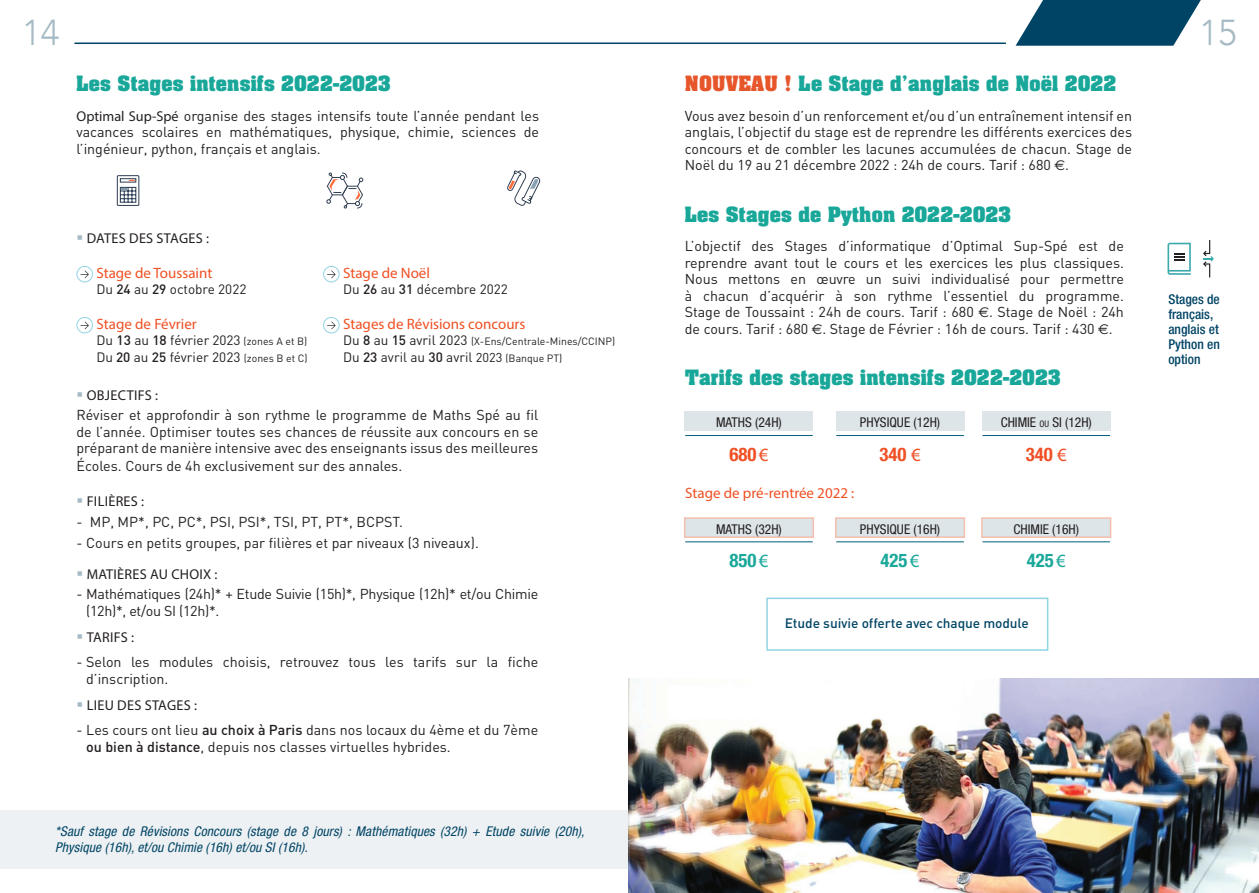
<style>
.page{position:relative;width:1259px;height:893px;background:#fff}
.page>*{position:absolute;margin:0;border:0;box-sizing:border-box;transform-origin:0 0}
.t1{font:300 36px "Avenir";color:#a5bac4}
.t2{font:700 condensed 18.75px "Helvetica Neue";color:#1aa89a}
.t3{font:700 condensed 18.75px "Helvetica Neue";color:#f05026}
.t4{font:700 condensed 18.75px "Helvetica Neue";color:#f05027}
.Titre_1{font:700 18px "Aachen";letter-spacing:.01em;color:#19a79a}
.texte_courant{font:15px "Myriad Pro";color:#f05023}
.texte_courant-2{font:14.25px/16.5px "DIN";color:#231f20;text-align:justify}
.texte_courant-3{font:14.25px/16.5px "DIN";letter-spacing:-.02em;color:#231f20}
.Sous-titre___puce{font:14.25px "Myriad Pro";letter-spacing:.02em;color:#231f20}
.texte_courant-4{font:14.25px "Myriad Pro";letter-spacing:.02em;color:#231f20}
.texte_courant-5{font:13.5px/16.5px "DIN";color:#231f20}
.t5{font:italic condensed 13.5px/16.5px "Helvetica Neue";letter-spacing:.01em;color:#004465}
.t6{font:condensed 13.5px "Helvetica Neue";color:#231f20}
.t7{font:500 condensed 13.5px/15px "Helvetica Neue";color:#004465}
.texte_courant-6{font:500 13.5px "DIN";color:#004465}
.texte_courant-7{font:10.5px "DIN";color:#231f20}
.s1{font-family:"Myriad Pro"}
.s2{color:#a5bac4}
.s3{font-weight:500}
.s4{font-size:10.5px}
.s5{font-size:13.5px}
.s6{font-weight:500;font-size:13.5px}
.s7{font-size:12.75px}
.s8{color:#e7562b}
.s9{font-family:"Euro Sans"}
.s10{font-family:"Myriad Pro";font-weight:400;font-stretch:normal}
.s11{font-size:9px}
</style>
<div class="page">
<hr style="left:74px;top:43px;width:932px;height:1px;background:#004465">
<svg style="left:1015px;top:0;width:185px;height:46px;background:#26607c"></svg>
<img style="left:628px;top:678px;width:631px;height:215px">
<div style="left:0;top:810px;width:629px;height:58px;background:#edf1f3"></div>
<div style="left:323px;top:317px;width:16px;height:16px;border:1px solid #91d4e6;border-radius:50%"></div>
<svg style="left:327px;top:322px;width:8px;height:7px"></svg>
<div style="left:77px;top:317px;width:16px;height:16px;border:1px solid #91d4e6;border-radius:50%"></div>
<svg style="left:80px;top:322px;width:9px;height:7px"></svg>
<div style="left:323px;top:266px;width:16px;height:16px;border:1px solid #91d4e6;border-radius:50%"></div>
<svg style="left:327px;top:271px;width:8px;height:7px"></svg>
<div style="left:77px;top:266px;width:16px;height:16px;border:1px solid #91d4e6;border-radius:50%"></div>
<svg style="left:80px;top:271px;width:9px;height:7px"></svg>
<svg style="left:1167px;top:243px;width:23px;height:32px"></svg>
<svg style="left:1203px;top:240px;width:10px;height:37px"></svg>
<svg style="left:117px;top:175px;width:23px;height:31px"></svg>
<svg style="left:326px;top:172px;width:38px;height:37px"></svg>
<svg style="left:507px;top:170px;width:34px;height:36px"></svg>
<div style="left:684px;top:412px;width:129px;height:19px;background:#dde5e8"></div>
<div style="left:836px;top:412px;width:128px;height:19px;background:#dde5e8"></div>
<div style="left:982px;top:412px;width:128px;height:19px;background:#dde5e8"></div>
<hr style="left:685px;top:435px;width:128px;height:1px;background:#005d7d">
<hr style="left:836px;top:435px;width:128px;height:1px;background:#005d7d">
<hr style="left:982px;top:435px;width:128px;height:1px;background:#005d7d">
<div style="left:684px;top:517px;width:130px;height:21px;background:linear-gradient(to right,#dde6e9,#dee4e6)"></div>
<div style="left:835px;top:517px;width:130px;height:21px;background:linear-gradient(to right,#dde5e9,#dde4e7)"></div>
<div style="left:981px;top:517px;width:130px;height:21px;background:linear-gradient(to right,#dde5e8,#dde5e7)"></div>
<hr style="left:685px;top:542px;width:128px;height:1px;background:#005d7d">
<hr style="left:836px;top:542px;width:128px;height:1px;background:#005d7d">
<hr style="left:982px;top:542px;width:128px;height:1px;background:#005d7d">
<div style="left:766px;top:598px;width:282px;height:53px;border:2px solid #91d4e6"></div>
<h1 class="t1" style="left:22px;top:11px;width:39px">14</h1>
<h1 class="t1" style="left:1199px;top:11px;width:39px">15</h1>
<p class="Titre_1" style="left:77px;top:71px;width:315px">Les Stages intensifs 2022-2023</p>
<p class="texte_courant-2" style="left:77px;top:107px;width:464px"><span class="s1">Optimal Sup-Spé</span> organise des stages intensifs toute l’année pendant les vacances scolaires en mathématiques, physique, chimie, sciences de l’ingénieur, python, français et anglais.</p>
<p class="Sous-titre___puce" style="left:77px;top:230px;width:134px"><span class="s2">▪</span> DATES DES STAGES :</p>
<p class="texte_courant" style="left:96px;top:263px;width:117px">Stage de Toussaint</p>
<p class="texte_courant-5" style="left:96px;top:281px;width:152px">Du <span class="s3">24</span> au <span class="s3">29</span> octobre 2022</p>
<p class="texte_courant" style="left:97px;top:314px;width:102px">Stage de Février</p>
<p class="texte_courant-5" style="left:97px;top:332px;width:213px">Du <span class="s3">13</span> au <span class="s3">18</span> février 2023 <span class="s4">(zones A et B)<br></span>Du <span class="s3">20</span> au <span class="s3">25</span> février 2023 <span class="s4">(zones B et C)</span></p>
<p class="texte_courant" style="left:343px;top:263px;width:88px">Stage de Noël</p>
<p class="texte_courant-5" style="left:343px;top:281px;width:166px">Du <span class="s3">26</span> au <span class="s3">31</span> décembre 2022</p>
<p class="texte_courant" style="left:343px;top:314px;width:184px">Stages de Révisions concours</p>
<p class="texte_courant-7" style="left:343px;top:335px;width:274px"><span class="s5">Du</span> <span class="s6">8</span> <span class="s5">au</span> <span class="s6">15</span> <span class="s5">avril 2023</span> (X-Ens/Centrale-Mines/CCINP)</p>
<p class="texte_courant-5" style="left:343px;top:348px;width:221px">Du <span class="s3">23</span> avril au <span class="s3">30</span> avril <span class="s7">2023</span> <span class="s4">(Banque PT)</span></p>
<p class="Sous-titre___puce" style="left:77px;top:386px;width:83px"><span class="s2">▪</span> OBJECTIFS :</p>
<p class="texte_courant-2" style="left:77px;top:407px;width:463px">Réviser et approfondir à son rythme le programme de Maths Spé au fil de l’année. Optimiser toutes ses chances de réussite aux concours en se préparant de manière intensive avec des enseignants issus des meilleures</p>
<p class="texte_courant-2" style="left:77px;top:458px;width:327px">Écoles. Cours de 4h exclusivement sur des annales.</p>
<p class="texte_courant-4" style="left:77px;top:493px;width:69px"><span class="s2">▪</span> FILIÈRES :</p>
<p class="texte_courant-2" style="left:77px;top:513px;width:328px">- MP, MP*, PC, PC*, PSI, PSI*, TSI, PT, PT*, BCPST.</p>
<p class="texte_courant-2" style="left:77px;top:534px;width:404px">- Cours en petits groupes, par filières et par niveaux (3 niveaux).</p>
<p class="Sous-titre___puce" style="left:77px;top:565px;width:142px"><span class="s2">▪</span> MATIÈRES AU CHOIX :</p>
<p class="texte_courant-3" style="left:86px;top:586px;width:453px;text-indent:-10px">- Mathématiques (24h)* + Etude Suivie (15h)*, Physique (12h)* et/ou Chimie (12h)*, et/ou SI (12h)*.</p>
<p class="Sous-titre___puce" style="left:77px;top:629px;width:59px"><span class="s2">▪</span> TARIFS :</p>
<p class="texte_courant-2" style="left:86px;top:654px;width:453px;text-indent:-10px">- Selon les modules choisis, retrouvez tous les tarifs sur la fiche d’inscription.</p>
<p class="Sous-titre___puce" style="left:77px;top:697px;width:122px"><span class="s2">▪</span> LIEU DES STAGES :</p>
<p class="texte_courant-2" style="left:86px;top:722px;width:453px;text-indent:-10px">- Les cours ont lieu <span class="s3">au choix à Paris</span> dans nos locaux du 4ème et du 7ème <span class="s3">ou bien à distance</span>, depuis nos classes virtuelles hybrides.</p>
<p class="t5" style="left:55px;top:822px;width:530px">*Sauf stage de Révisions Concours (stage de 8 jours) : Mathématiques (32h) + Etude suivie (20h),<br>Physique (16h), et/ou Chimie (16h) et/ou SI (16h).</p>
<p class="Titre_1" style="left:685px;top:71px;width:433px"><span class="s8">NOUVEAU !</span> Le Stage d’anglais de Noël 2022</p>
<p class="texte_courant-2" style="left:685px;top:107px;width:449px">Vous avez besoin d’un renforcement et/ou d’un entraînement intensif en anglais, l’objectif du stage est de reprendre les différents exercices des concours et de combler les lacunes accumulées de chacun. Stage de Noël du 19 au 21 décembre 2022 : 24h de cours. Tarif : 680 <span class="s9">€</span>.</p>
<p class="Titre_1" style="left:685px;top:201px;width:327px">Les Stages de Python 2022-2023</p>
<p class="texte_courant-2" style="left:685px;top:238px;width:441px">L’objectif des Stages d’informatique d’Optimal Sup-Spé est de reprendre avant tout le cours et les exercices les plus classiques.<br>Nous mettons en œuvre un suivi individualisé pour permettre à chacun d’acquérir à son rythme l’essentiel du programme.<br>Stage de Toussaint : 24h de cours. Tarif : 680 <span class="s9">€</span>. Stage de Noël : 24h de cours. Tarif : 680 <span class="s9">€</span>. Stage de Février : 16h de cours. Tarif : 430 <span class="s9">€</span>.</p>
<p class="Titre_1" style="left:685px;top:364px;width:377px">Tarifs des stages intensifs 2022-2023</p>
<p class="t6" style="left:716px;top:415px;width:67px">MATHS (24H)</p>
<p class="t3" style="left:729px;top:443px;width:40px">680<span class="s10">€</span></p>
<p class="t6" style="left:860px;top:415px;width:82px">PHYSIQUE (12H)</p>
<p class="t3" style="left:879px;top:443px;width:43px">340 <span class="s10">€</span></p>
<p class="texte_courant" style="left:685px;top:484px;width:171px">Stage de pré-rentrée 2022 :</p>
<p class="t6" style="left:716px;top:521px;width:67px">MATHS (32H)</p>
<p class="t2" style="left:729px;top:549px;width:40px">850<span class="s10">€</span></p>
<p class="t6" style="left:860px;top:521px;width:82px">PHYSIQUE (16H)</p>
<p class="t2" style="left:880px;top:549px;width:40px">425<span class="s10">€</span></p>
<p class="t6" style="left:1000px;top:415px;width:93px">CHIMIE <span class="s11">OU</span> SI (12H)</p>
<p class="t4" style="left:1025px;top:443px;width:43px">340 <span class="s10">€</span></p>
<p class="t6" style="left:1013px;top:521px;width:67px">CHIMIE (16H)</p>
<p class="t2" style="left:1026px;top:549px;width:40px">425<span class="s10">€</span></p>
<p class="texte_courant-6" style="left:785px;top:614px;width:246px">Etude suivie offerte avec chaque module</p>
<p class="t7" style="left:1168px;top:292px;width:53px">Stages de français, anglais et<br>Python en option</p>
</div>
